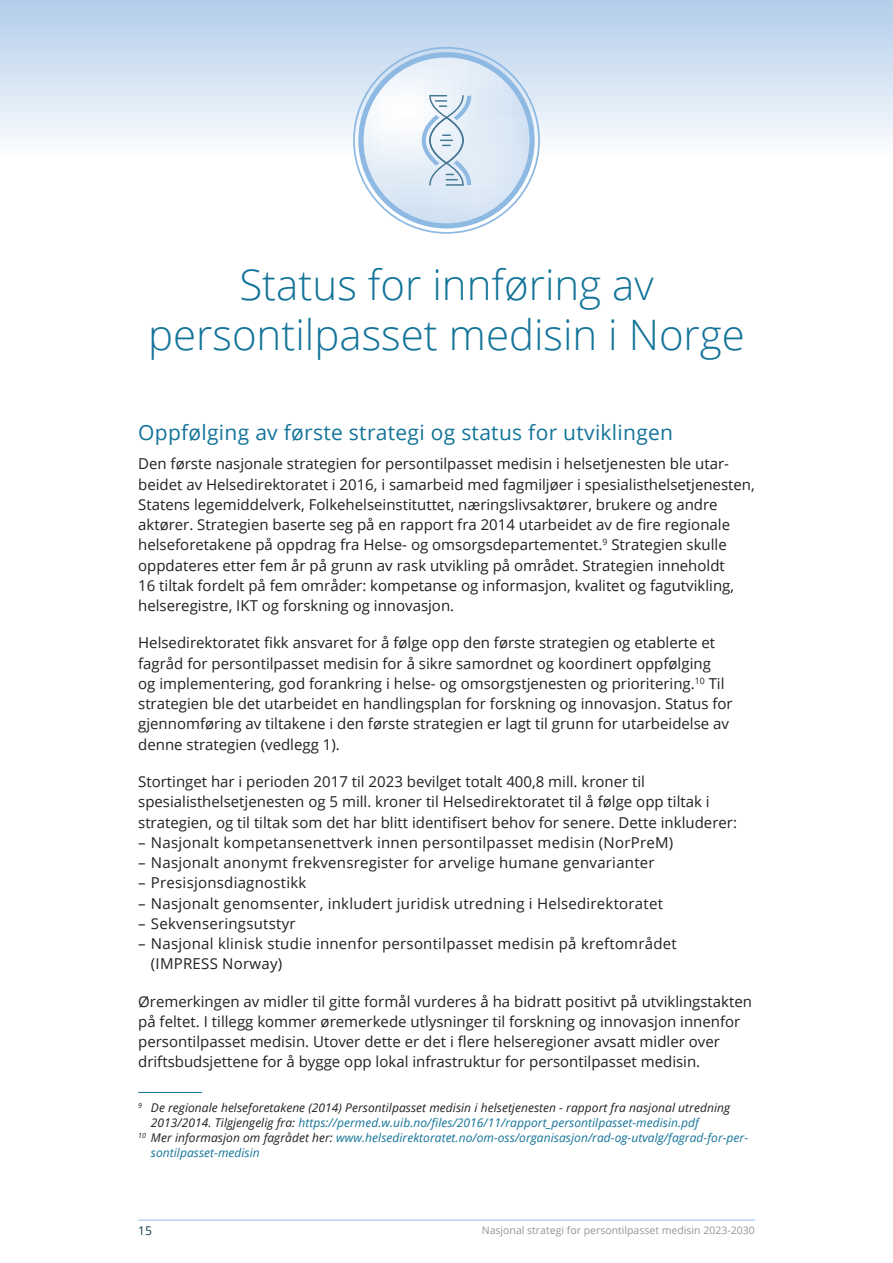
<style>
.page{position:relative;width:893px;height:1263px;background:#fff}
.page>*{position:absolute;margin:0;border:0;box-sizing:border-box;transform-origin:0 0}
.UnOverskrift_1{font:300 42px/49.5px "Open Sans";color:#137499;text-align:center}
.UnOverskrift_2{font:21px "Open Sans";letter-spacing:.015em;color:#137499}
.t1{font:15px/20.2px "Open Sans";color:#231f20}
.Fotnotetekst{font:italic 12px/15px "Open Sans";letter-spacing:.005em;color:#231f20}
.Fotnotetekst-2{font:italic 12px/15px "Open Sans";letter-spacing:.005em;color:#137499}
.t2{font:12px "Open Sans";color:#0e3d4d}
.t3{font:10.5px "Open Sans";color:#939598}
.s1{color:#137499}
.s2{color:#231f20}
</style>
<div class="page">
<hr style="left:138px;top:1220px;width:617px;height:1px;background:#8eb9e2">
<div style="left:0;top:0;width:893px;height:157px;background:linear-gradient(to bottom,#b2cdea,#fafcfe)"></div>
<svg style="left:364px;top:57px;width:165px;height:166px"></svg>
<svg style="left:422px;top:94px;width:49px;height:92px"></svg>
<div style="left:358px;top:52px;width:177px;height:176px;border:5px solid #8eb9e2;border-radius:50%"></div>
<hr style="left:138px;top:1092px;width:64px;height:1px;background:#137499">
<h2 class="UnOverskrift_1" style="left:148px;top:259px;width:598px">Status for innføring av persontilpasset medisin i Norge</h2>
<h3 class="UnOverskrift_2" style="left:138px;top:418px;width:536px">Oppfølging av første strategi og status for utviklingen</h3>
<p class="t1" style="left:138px;top:453px;width:618px">Den første nasjonale strategien for persontilpasset medisin i helsetjenesten ble utar&shy;beidet av Helsedirektoratet i 2016, i samarbeid med fagmiljøer i spesialisthelsetjenesten, Statens legemiddelverk, Folkehelseinstituttet, næringslivsaktører, brukere og andre aktører. Strategien baserte seg på en rapport fra 2014 utarbeidet av de fire regionale helseforetakene på oppdrag fra Helse- og omsorgsdepartementet.<sup>9</sup> Strategien skulle oppdateres etter fem år på grunn av rask utvikling på området. Strategien inneholdt<br>16 tiltak fordelt på fem områder: kompetanse og informasjon, kvalitet og fagutvikling, helseregistre, IKT og forskning og innovasjon.</p>
<p class="t1" style="left:138px;top:632px;width:596px">Helsedirektoratet fikk ansvaret for å følge opp den første strategien og etablerte et fagråd for persontilpasset medisin for å sikre samordnet og koordinert oppfølging<br>og implementering, god forankring i helse- og omsorgstjenesten og prioritering.<sup>10</sup> Til strategien ble det utarbeidet en handlingsplan for forskning og innovasjon. Status for gjennomføring av tiltakene i den første strategien er lagt til grunn for utarbeidelse av denne strategien (vedlegg 1).</p>
<p class="t1" style="left:138px;top:771px;width:600px">Stortinget har i perioden 2017 til 2023 bevilget totalt 400,8 mill. kroner til spesialisthelsetjenesten og 5 mill. kroner til Helsedirektoratet til å følge opp tiltak i strategien, og til tiltak som det har blitt identifisert behov for senere. Dette inkluderer:</p>
<p class="t1" style="left:138px;top:832px;width:537px">– Nasjonalt kompetansenettverk innen persontilpasset medisin (NorPreM)</p>
<p class="t1" style="left:138px;top:852px;width:518px">– Nasjonalt anonymt frekvensregister for arvelige humane genvarianter</p>
<p class="t1" style="left:138px;top:872px;width:170px">– Presisjonsdiagnostikk</p>
<p class="t1" style="left:138px;top:892px;width:526px">– Nasjonalt genomsenter, inkludert juridisk utredning i Helsedirektoratet</p>
<p class="t1" style="left:138px;top:913px;width:159px">– Sekvenseringsutstyr</p>
<p class="t1" style="left:151px;top:933px;width:527px;text-indent:-13px">– Nasjonal klinisk studie innenfor persontilpasset medisin på kreftområdet (IMPRESS Norway)</p>
<p class="t1" style="left:138px;top:990px;width:615px">Øremerkingen av midler til gitte formål vurderes å ha bidratt positivt på utviklingstakten på feltet. I tillegg kommer øremerkede utlysninger til forskning og innovasjon innenfor persontilpasset medisin. Utover dette er det i flere helseregioner avsatt midler over driftsbudsjettene for å bygge opp lokal infrastruktur for persontilpasset medisin.</p>
<p class="Fotnotetekst" style="left:151px;top:1099px;width:581px;text-indent:-13px"><sup>9</sup> De regionale helseforetakene (2014) Persontilpasset medisin i helsetjenesten - rapport fra nasjonal utredning<br>2013/2014. Tilgjengelig fra: <span class="s1">https://permed.w.uib.no/files/2016/11/rapport_persontilpasset-medisin.pdf</span></p>
<p class="Fotnotetekst-2" style="left:151px;top:1129px;width:599px;text-indent:-13px"><sup>10</sup> <span class="s2">Mer informasjon om fagrådet her:</span> www.helsedirektoratet.no/om-oss/organisasjon/rad-og-utvalg/fagrad-for-per&shy;sontilpasset-medisin</p>
<p class="t2" style="left:138px;top:1223px;width:15px">15</p>
<p class="t3" style="left:482px;top:1223px;width:274px">Nasjonal strategi for persontilpasset medisin 2023-2030</p>
</div>
